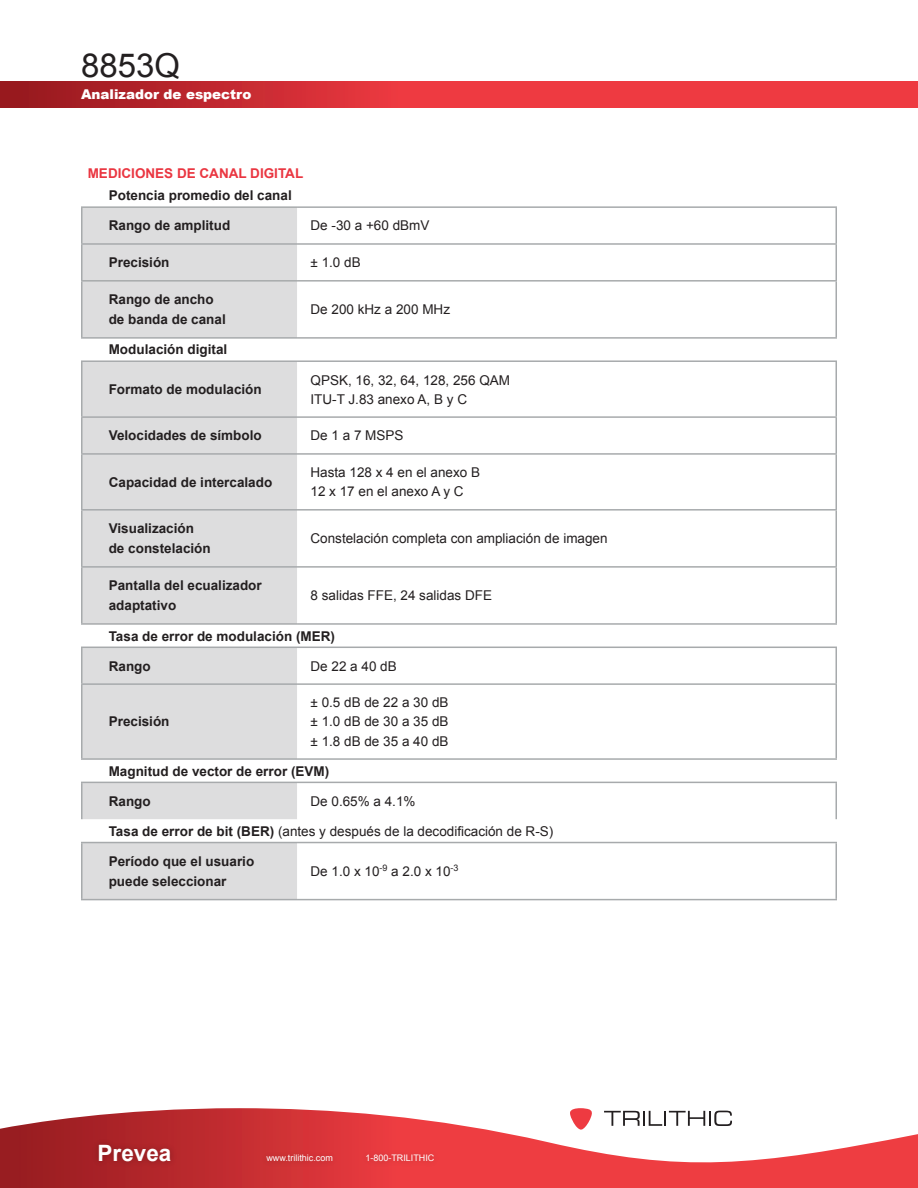
<style>
.page{position:relative;width:918px;height:1188px;background:#fff}
.page>*{position:absolute;margin:0;border:0;box-sizing:border-box;transform-origin:0 0}
.t1{font:33px "Arial";color:#231f20}
.t2{font:700 22.5px "Arial";color:#fff}
.Table_-_Left_Column{font:700 13.5px/20.2px "Arial";color:#231f20}
.Table_-_Right_Column{font:13.5px "Arial";color:#231f20}
.Table_-_Left_Column-2{font:13.5px "Arial";color:#231f20}
.Body_Head{font:700 13.5px "Arial";color:#ea3641}
.t3{font:900 13.5px "Arial";color:#fff}
.t4{font:9px "Arial";color:#fff}
.s1{font-weight:700}
</style>
<div class="page">
<svg style="left:0;top:81px;width:918px;height:27px;background:#d93138"></svg>
<svg style="left:0;top:1108px;width:918px;height:80px"></svg>
<img style="left:88px;top:1132px;width:94px;height:48px">
<img style="left:257px;top:1144px;width:187px;height:30px">
<svg style="left:604px;top:1111px;width:128px;height:15px"></svg>
<svg style="left:570px;top:1108px;width:23px;height:22px"></svg>
<svg style="left:82px;top:208px;width:215px;height:691px;background:#e0e0e1"></svg>
<hr style="left:81px;top:206px;width:216px;height:2px;background:#a7aaac">
<hr style="left:81px;top:208px;width:1px;height:35px;background:#a7aaac">
<hr style="left:297px;top:206px;width:540px;height:2px;background:#a7aaac">
<hr style="left:836px;top:208px;width:1px;height:35px;background:#a7aaac">
<hr style="left:81px;top:243px;width:216px;height:2px;background:#a7aaac">
<hr style="left:81px;top:245px;width:1px;height:35px;background:#a7aaac">
<hr style="left:297px;top:243px;width:540px;height:2px;background:#a7aaac">
<hr style="left:836px;top:245px;width:1px;height:35px;background:#a7aaac">
<hr style="left:81px;top:280px;width:216px;height:2px;background:#a7aaac">
<hr style="left:81px;top:282px;width:1px;height:55px;background:#a7aaac">
<hr style="left:297px;top:280px;width:540px;height:2px;background:#a7aaac">
<hr style="left:836px;top:282px;width:1px;height:55px;background:#a7aaac">
<hr style="left:81px;top:337px;width:216px;height:2px;background:#a7aaac">
<hr style="left:297px;top:337px;width:540px;height:2px;background:#a7aaac">
<hr style="left:81px;top:360px;width:216px;height:2px;background:#a7aaac">
<hr style="left:81px;top:362px;width:1px;height:54px;background:#a7aaac">
<hr style="left:297px;top:360px;width:540px;height:2px;background:#a7aaac">
<hr style="left:836px;top:362px;width:1px;height:54px;background:#a7aaac">
<hr style="left:81px;top:416px;width:216px;height:2px;background:#a7aaac">
<hr style="left:81px;top:418px;width:1px;height:35px;background:#a7aaac">
<hr style="left:297px;top:416px;width:540px;height:2px;background:#a7aaac">
<hr style="left:836px;top:418px;width:1px;height:35px;background:#a7aaac">
<hr style="left:81px;top:453px;width:216px;height:2px;background:#a7aaac">
<hr style="left:81px;top:455px;width:1px;height:54px;background:#a7aaac">
<hr style="left:297px;top:453px;width:540px;height:2px;background:#a7aaac">
<hr style="left:836px;top:455px;width:1px;height:54px;background:#a7aaac">
<hr style="left:81px;top:509px;width:216px;height:2px;background:#a7aaac">
<hr style="left:81px;top:511px;width:1px;height:55px;background:#a7aaac">
<hr style="left:297px;top:509px;width:540px;height:2px;background:#a7aaac">
<hr style="left:836px;top:511px;width:1px;height:55px;background:#a7aaac">
<hr style="left:81px;top:566px;width:216px;height:2px;background:#a7aaac">
<hr style="left:81px;top:568px;width:1px;height:55px;background:#a7aaac">
<hr style="left:297px;top:566px;width:540px;height:2px;background:#a7aaac">
<hr style="left:836px;top:568px;width:1px;height:55px;background:#a7aaac">
<hr style="left:81px;top:623px;width:216px;height:2px;background:#a7aaac">
<hr style="left:297px;top:623px;width:540px;height:2px;background:#a7aaac">
<hr style="left:81px;top:647px;width:216px;height:1px;background:#a7aaac">
<hr style="left:81px;top:648px;width:1px;height:35px;background:#a7aaac">
<hr style="left:297px;top:647px;width:540px;height:1px;background:#a7aaac">
<hr style="left:836px;top:648px;width:1px;height:35px;background:#a7aaac">
<hr style="left:81px;top:683px;width:216px;height:2px;background:#a7aaac">
<hr style="left:81px;top:685px;width:1px;height:73px;background:#a7aaac">
<hr style="left:297px;top:683px;width:540px;height:2px;background:#a7aaac">
<hr style="left:836px;top:685px;width:1px;height:73px;background:#a7aaac">
<hr style="left:81px;top:758px;width:216px;height:2px;background:#a7aaac">
<hr style="left:297px;top:758px;width:540px;height:2px;background:#a7aaac">
<hr style="left:81px;top:782px;width:216px;height:1px;background:#a7aaac">
<hr style="left:81px;top:783px;width:1px;height:36px;background:#a7aaac">
<hr style="left:297px;top:782px;width:540px;height:1px;background:#a7aaac">
<hr style="left:836px;top:783px;width:1px;height:36px;background:#a7aaac">
<hr style="left:81px;top:842px;width:216px;height:1px;background:#a7aaac">
<hr style="left:81px;top:843px;width:1px;height:56px;background:#a7aaac">
<hr style="left:81px;top:899px;width:216px;height:1px;background:#a7aaac">
<hr style="left:297px;top:842px;width:540px;height:1px;background:#a7aaac">
<hr style="left:836px;top:843px;width:1px;height:56px;background:#a7aaac">
<hr style="left:297px;top:899px;width:540px;height:1px;background:#a7aaac">
<h1 class="t1" style="left:81px;top:43px;width:101px">8853Q</h1>
<p class="t3" style="left:81px;top:84px;width:172px">Analizador de espectro</p>
<p class="Body_Head" style="left:88px;top:164px;width:195px">Mediciones de canal digital</p>
<p class="Table_-_Left_Column" style="left:109px;top:186px;width:185px">Potencia promedio del canal</p>
<p class="Table_-_Left_Column" style="left:109px;top:216px;width:123px">Rango de amplitud</p>
<p class="Table_-_Right_Column" style="left:311px;top:217px;width:120px">De -30 a +60 dBmV</p>
<p class="Table_-_Left_Column" style="left:109px;top:253px;width:62px">Precisión</p>
<p class="Table_-_Right_Column" style="left:311px;top:254px;width:52px">± 1.0 dB</p>
<p class="Table_-_Left_Column" style="left:109px;top:290px;width:119px">Rango de ancho de banda de canal</p>
<p class="Table_-_Right_Column" style="left:311px;top:301px;width:141px">De 200 kHz a 200 MHz</p>
<p class="Table_-_Left_Column" style="left:109px;top:340px;width:120px">Modulación digital</p>
<p class="Table_-_Left_Column" style="left:109px;top:380px;width:155px">Formato de modulación</p>
<p class="Table_-_Right_Column" style="left:311px;top:371px;width:201px">QPSK, 16, 32, 64, 128, 256 QAM</p>
<p class="Table_-_Right_Column" style="left:311px;top:390px;width:158px">ITU-T J.83 anexo A, B y C</p>
<p class="Table_-_Left_Column" style="left:109px;top:426px;width:155px">Velocidades de símbolo</p>
<p class="Table_-_Right_Column" style="left:311px;top:427px;width:95px">De 1 a 7 MSPS</p>
<p class="Table_-_Left_Column" style="left:109px;top:472px;width:165px">Capacidad de intercalado</p>
<p class="Table_-_Right_Column" style="left:311px;top:464px;width:171px">Hasta 128 x 4 en el anexo B</p>
<p class="Table_-_Right_Column" style="left:311px;top:483px;width:155px">12 x 17 en el anexo A y C</p>
<p class="Table_-_Left_Column" style="left:109px;top:519px;width:104px">Visualización de constelación</p>
<p class="Table_-_Right_Column" style="left:311px;top:530px;width:299px">Constelación completa con ampliación de imagen</p>
<p class="Table_-_Left_Column" style="left:109px;top:576px;width:155px">Pantalla del ecualizador adaptativo</p>
<p class="Table_-_Right_Column" style="left:311px;top:587px;width:183px">8 salidas FFE, 24 salidas DFE</p>
<p class="Table_-_Left_Column" style="left:109px;top:626px;width:228px">Tasa de error de modulación (MER)</p>
<p class="Table_-_Left_Column" style="left:109px;top:656px;width:43px">Rango</p>
<p class="Table_-_Right_Column" style="left:311px;top:657px;width:88px">De 22 a 40 dB</p>
<p class="Table_-_Right_Column" style="left:311px;top:694px;width:140px">± 0.5 dB de 22 a 30 dB</p>
<p class="Table_-_Right_Column" style="left:311px;top:713px;width:140px">± 1.0 dB de 30 a 35 dB</p>
<p class="Table_-_Right_Column" style="left:311px;top:732px;width:140px">± 1.8 dB de 35 a 40 dB</p>
<p class="Table_-_Left_Column" style="left:109px;top:761px;width:222px">Magnitud de vector de error (EVM)</p>
<p class="Table_-_Left_Column" style="left:109px;top:791px;width:43px">Rango</p>
<p class="Table_-_Right_Column" style="left:311px;top:792px;width:107px">De 0.65% a 4.1%</p>
<p class="Table_-_Left_Column-2" style="left:109px;top:822px;width:446px"><span class="s1">Tasa de error de bit (BER)</span> (antes y después de la decodificación de R-S)</p>
<p class="Table_-_Left_Column" style="left:109px;top:851px;width:147px">Período que el usuario puede seleccionar</p>
<p class="Table_-_Right_Column" style="left:311px;top:862px;width:150px">De 1.0 x 10<sup>-9</sup> a 2.0 x 10<sup>-3</sup></p>
<p class="Table_-_Left_Column" style="left:109px;top:712px;width:62px">Precisión</p>
<h2 class="t2" style="left:98px;top:1139px;width:75px">Prevea</h2>
<p class="t4" style="left:266px;top:1152px;width:68px">www.trilithic.com</p>
<p class="t4" style="left:365px;top:1152px;width:71px">1-800-TRILITHIC</p>
</div>
